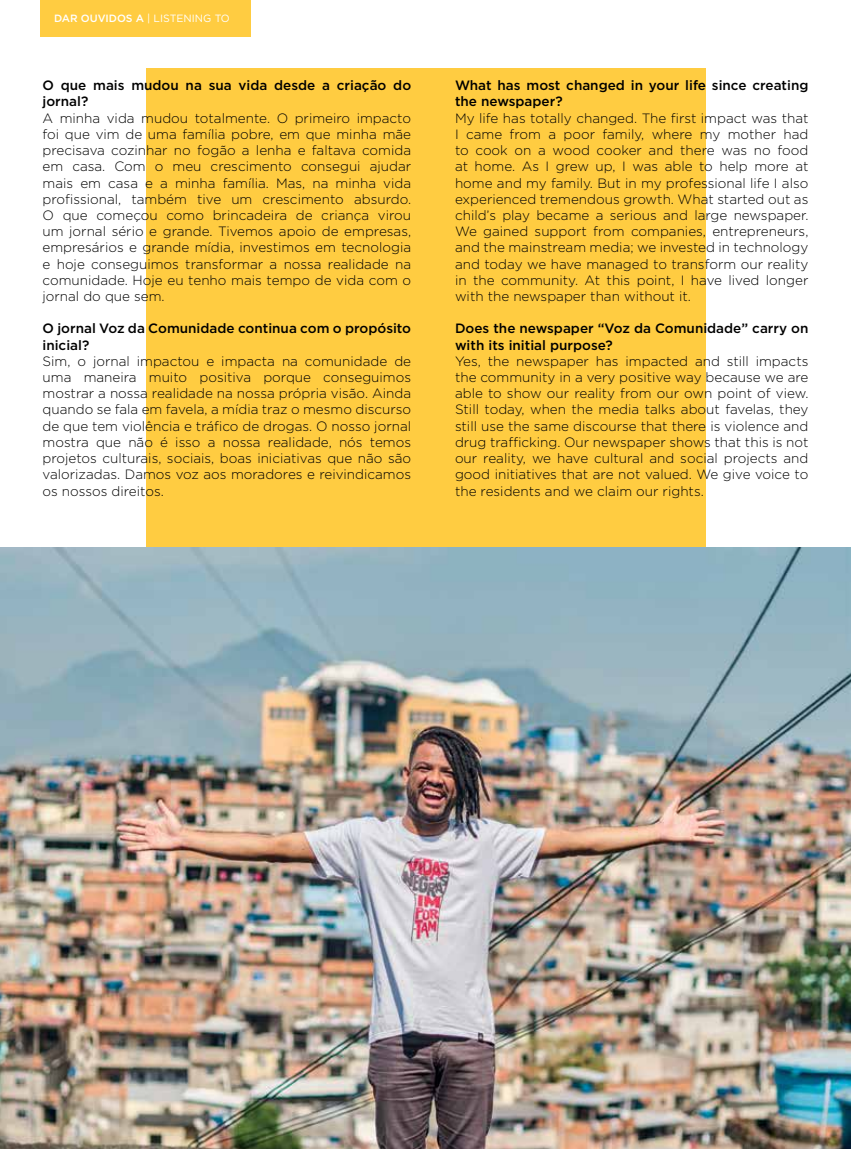
<style>
.page{position:relative;width:851px;height:1149px;background:#fff}
.page>*{position:absolute;margin:0;border:0;box-sizing:border-box;transform-origin:0 0}
.t1{font:300 13.5px/16.2px "Gotham";color:#000;text-align:justify}
.t2{font:500 13.5px/16.2px "Gotham";color:#000}
.t3{font:10.5px "Gotham";color:#fff}
.s1{font-weight:500}
</style>
<div class="page">
<div style="left:146px;top:68px;width:559px;height:493px;background:#ffcc41"></div>
<div style="left:40px;top:0;width:211px;height:36px;background:#ffcc41"></div>
<img style="left:0;top:548px;width:850px;height:600px">
<p class="t3" style="left:54px;top:12px;width:177px"><span class="s1">DAR OUVIDOS A</span> | LISTENING TO</p>
<p class="t2" style="left:43px;top:77px;width:370px">O que mais mudou na sua vida desde a criação do jornal?</p>
<p class="t1" style="left:43px;top:109px;width:370px">A minha vida mudou totalmente. O primeiro impacto foi que vim de uma família pobre, em que minha mãe precisava cozinhar no fogão a lenha e faltava comida em casa. Com o meu crescimento consegui ajudar mais em casa e a minha família. Mas, na minha vida profissional, também tive um crescimento absurdo.<br>O que começou como brincadeira de criança virou um jornal sério e grande. Tivemos apoio de empresas, empresários e grande mídia, investimos em tecnologia e hoje conseguimos transformar a nossa realidade na comunidade. Hoje eu tenho mais tempo de vida com o jornal do que sem.</p>
<p class="t2" style="left:43px;top:320px;width:370px">O jornal Voz da Comunidade continua com o propósito inicial?</p>
<p class="t1" style="left:43px;top:352px;width:370px">Sim, o jornal impactou e impacta na comunidade de uma maneira muito positiva porque conseguimos mostrar a nossa realidade na nossa própria visão. Ainda quando se fala em favela, a mídia traz o mesmo discurso de que tem violência e tráfico de drogas. O nosso jornal mostra que não é isso a nossa realidade, nós temos projetos culturais, sociais, boas iniciativas que não são valorizadas. Damos voz aos moradores e reivindicamos os nossos direitos.</p>
<p class="t2" style="left:455px;top:77px;width:355px">What has most changed in your life since creating the newspaper?</p>
<p class="t1" style="left:455px;top:109px;width:355px">My life has totally changed. The first impact was that I came from a poor family, where my mother had to cook on a wood cooker and there was no food at home. As I grew up, I was able to help more at home and my family. But in my professional life I also experienced tremendous growth. What started out as child’s play became a serious and large newspaper.<br>We gained support from companies, entrepreneurs, and the mainstream media; we invested in technology and today we have managed to transform our reality in the community. At this point, I have lived longer with the newspaper than without it.</p>
<p class="t2" style="left:455px;top:320px;width:355px">Does the newspaper “Voz da Comunidade” carry on with its initial purpose?</p>
<p class="t1" style="left:455px;top:352px;width:355px">Yes, the newspaper has impacted and still impacts the community in a very positive way because we are able to show our reality from our own point of view.<br>Still today, when the media talks about favelas, they still use the same discourse that there is violence and drug trafficking. Our newspaper shows that this is not our reality, we have cultural and social projects and good initiatives that are not valued. We give voice to the residents and we claim our rights.</p>
</div>
